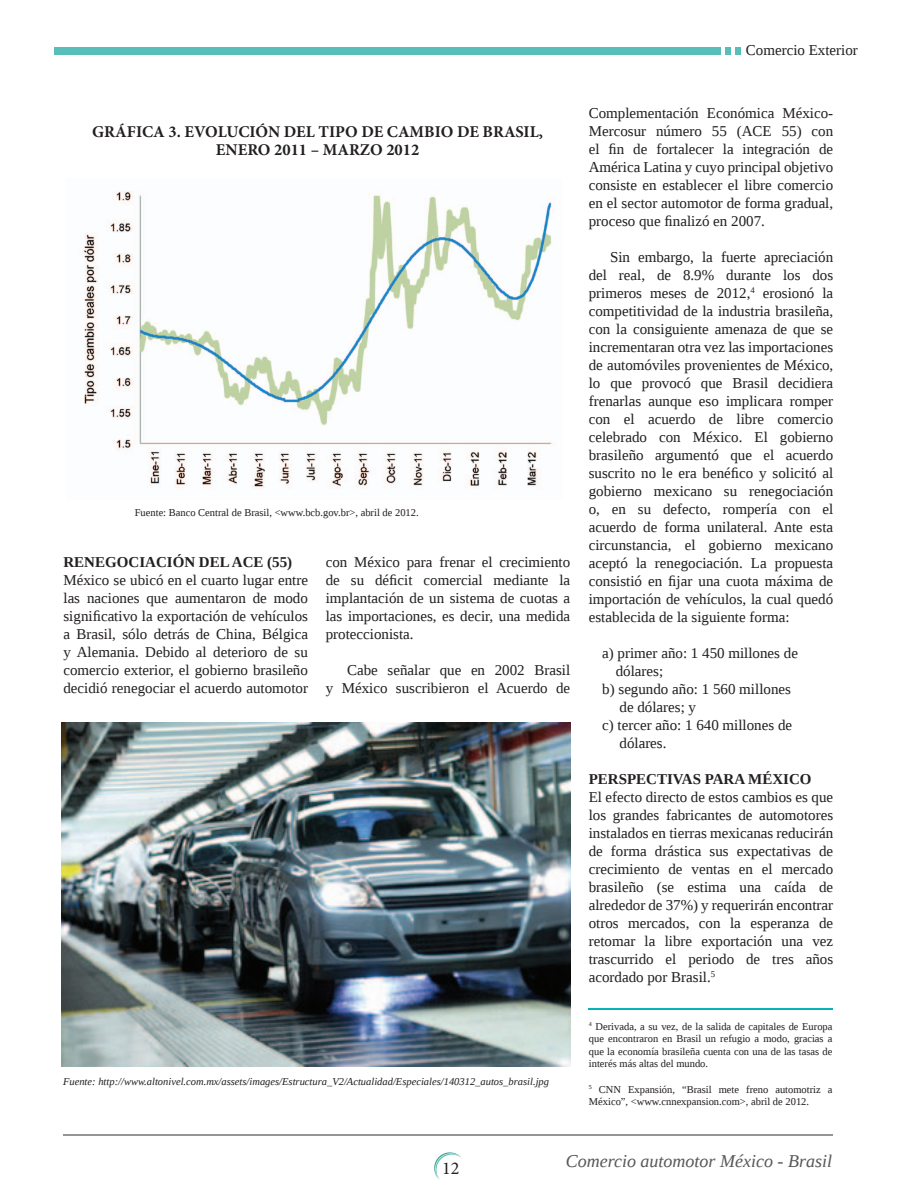
<style>
.page{position:relative;width:918px;height:1188px;background:#fff}
.page>*{position:absolute;margin:0;border:0;box-sizing:border-box;transform-origin:0 0}
.t1{font:italic 18px "Liberation Serif";color:#57585a}
.t2{font:18px "Minion Pro";color:#231f20}
.t3{font:700 16.5px/18px "Minion Pro";color:#231f20;text-align:center}
.t4{font:15px/18px "Liberation Serif";color:#231f20;text-align:justify}
.t5{font:700 15px "Liberation Serif";color:#231f20}
.t6{font:10.5px/12.6px "Liberation Serif";color:#231f20;text-align:justify}
.t7{font:italic 10.5px "Liberation Serif";color:#231f20}
</style>
<div class="page">
<svg style="left:434px;top:1152px;width:28px;height:28px"></svg>
<hr style="left:64px;top:1134px;width:769px;height:2px;background:#939598">
<svg style="left:726px;top:47px;width:5px;height:7px"></svg>
<div style="left:735px;top:47px;width:6px;height:7px;background:#57beba"></div>
<div style="left:54px;top:47px;width:667px;height:7px;background:#57beba"></div>
<hr style="left:588px;top:1009px;width:244px;height:1px;background:#07b2b9">
<img style="left:82px;top:191px;width:470px;height:298px">
<img style="left:62px;top:723px;width:508px;height:343px">
<p class="t4" style="left:746px;top:41px;width:114px">Comercio Exterior</p>
<p class="t3" style="left:92px;top:122px;width:452px">GRÁFICA 3. EVOLUCIÓN DEL TIPO DE CAMBIO DE BRASIL,<br>ENERO 2011 – MARZO 2012</p>
<p class="t6" style="left:135px;top:506px;width:286px">Fuente: Banco Central de Brasil, &lt;www.bcb.gov.br&gt;, abril de 2012.</p>
<p class="t5" style="left:63px;top:552px;width:230px">RENEGOCIACIÓN DEL ACE (55)</p>
<p class="t4" style="left:63px;top:571px;width:246px">México se ubicó en el cuarto lugar entre las naciones que aumentaron de modo significativo la exportación de vehículos a Brasil, sólo detrás de China, Bélgica y Alemania. Debido al deterioro de su comercio exterior, el gobierno brasileño decidió renegociar el acuerdo automotor</p>
<p class="t4" style="left:326px;top:553px;width:246px">con México para frenar el crecimiento de su déficit comercial mediante la implantación de un sistema de cuotas a las importaciones, es decir, una medida proteccionista.</p>
<p class="t4" style="left:326px;top:661px;width:246px;text-align:right">Cabe señalar que en 2002 Brasil<br>y México suscribieron el Acuerdo de</p>
<p class="t7" style="left:63px;top:1075px;width:488px">Fuente: http://www.altonivel.com.mx/assets/images/Estructura_V2/Actualidad/Especiales/140312_autos_brasil.jpg</p>
<p class="t4" style="left:589px;top:104px;width:246px">Complementación Económica México-Mercosur número 55 (ACE 55) con el fin de fortalecer la integración de América Latina y cuyo principal objetivo consiste en establecer el libre comercio en el sector automotor de forma gradual, proceso que finalizó en 2007.</p>
<p class="t4" style="left:589px;top:248px;width:246px;text-indent:21px">Sin embargo, la fuerte apreciación del real, de 8.9% durante los dos primeros meses de 2012,<sup>4</sup> erosionó la competitividad de la industria brasileña, con la consiguiente amenaza de que se incrementaran otra vez las importaciones de automóviles provenientes de México, lo que provocó que Brasil decidiera frenarlas aunque eso implicara romper con el acuerdo de libre comercio celebrado con México. El gobierno brasileño argumentó que el acuerdo suscrito no le era benéfico y solicitó al gobierno mexicano su renegociación o, en su defecto, rompería con el acuerdo de forma unilateral. Ante esta circunstancia, el gobierno mexicano aceptó la renegociación. La propuesta consistió en fijar una cuota máxima de importación de vehículos, la cual quedó establecida de la siguiente forma:</p>
<p class="t4" style="left:602px;top:644px;width:197px">a) primer año: 1 450 millones de</p>
<p class="t4" style="left:616px;top:662px;width:49px">dólares;</p>
<p class="t4" style="left:602px;top:680px;width:190px">b) segundo año: 1 560 millones</p>
<p class="t4" style="left:620px;top:698px;width:78px">de dólares; y</p>
<p class="t4" style="left:602px;top:716px;width:191px">c) tercer año: 1 640 millones de</p>
<p class="t4" style="left:620px;top:734px;width:49px">dólares.</p>
<p class="t5" style="left:589px;top:769px;width:224px">PERSPECTIVAS PARA MÉXICO</p>
<p class="t4" style="left:589px;top:788px;width:246px">El efecto directo de estos cambios es que los grandes fabricantes de automotores instalados en tierras mexicanas reducirán de forma drástica sus expectativas de crecimiento de ventas en el mercado brasileño (se estima una caída de alrededor de 37%) y requerirán encontrar otros mercados, con la esperanza de retomar la libre exportación una vez trascurrido el periodo de tres años acordado por Brasil.<sup>5</sup></p>
<p class="t6" style="left:589px;top:1020px;width:245px"><sup>4</sup> Derivada, a su vez, de la salida de capitales de Europa que encontraron en Brasil un refugio a modo, gracias a que la economía brasileña cuenta con una de las tasas de interés más altas del mundo.</p>
<p class="t6" style="left:589px;top:1083px;width:245px"><sup>5</sup> CNN Expansión, “Brasil mete freno automotriz a<br>México”, &lt;www.cnnexpansion.com&gt;, abril de 2012.</p>
<p class="t2" style="left:442px;top:1156px;width:19px">12</p>
<p class="t1" style="left:566px;top:1150px;width:268px">Comercio automotor México - Brasil</p>
</div>
